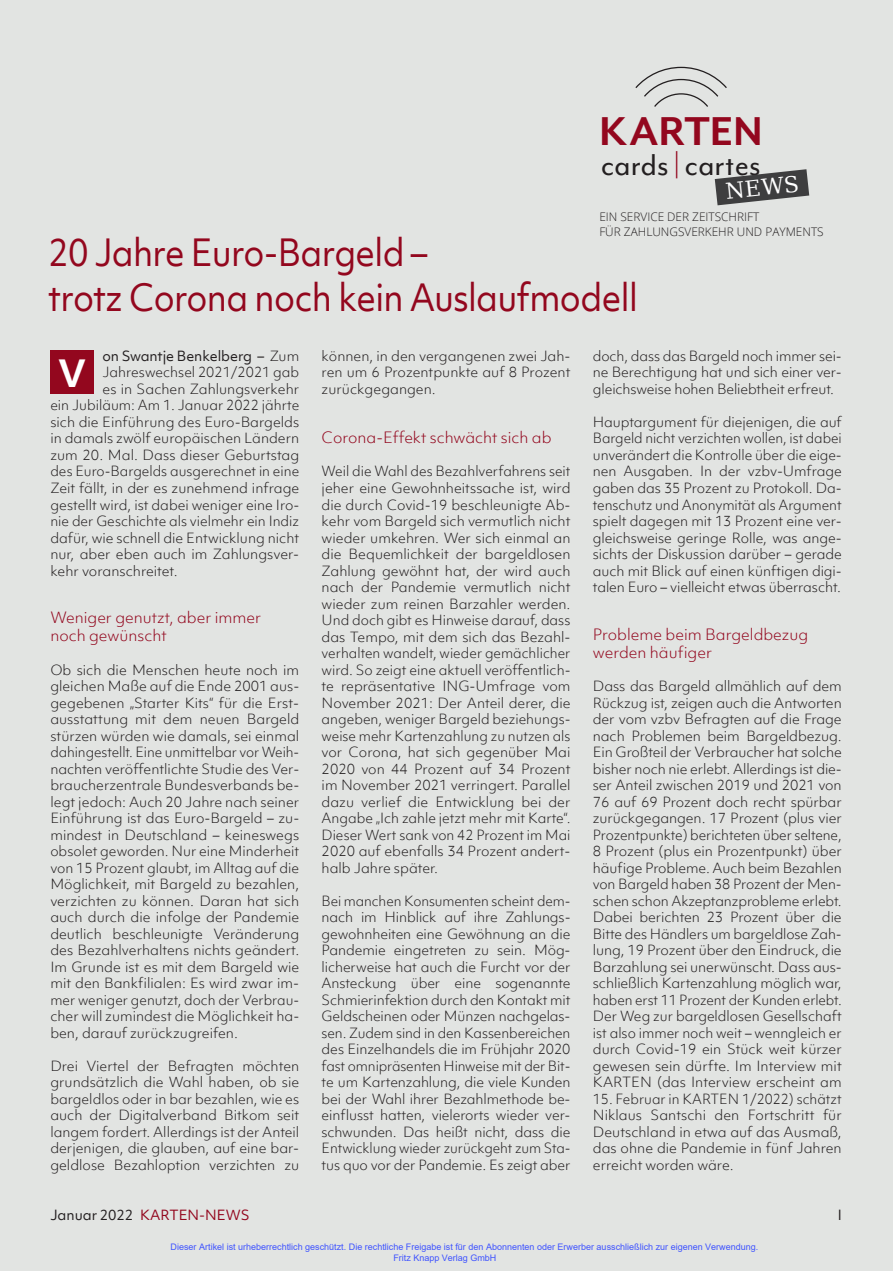
<style>
.page{position:relative;width:893px;height:1271px;background:#fff}
.page>*{position:absolute;margin:0;border:0;box-sizing:border-box;transform-origin:0 0}
.t1{font:700 46.35px "Mr Eaves Mod OT";color:#93071e}
.t2{font:36px/45px "Objektiv Mk 1";letter-spacing:-.02em;color:#93071e;scale:.92 1}
.t3{font:700 36px "Objektiv Mk 1";color:#fff}
.t4{font:34.8px "Mr Eaves Mod OT";color:#231f20}
.t5{font:21.9px "Bitstream Vera Serif";color:#fff}
.t6{font:300 15px/18px "Objektiv Mk 1";color:#93071e}
.t7{font:300 13.5px/16.5px "Objektiv Mk 1";color:#231f20;text-align:justify}
.t8{font:300 13.5px/16.5px "Objektiv Mk 1";color:#231f20;scale:.96 1}
.t9{font:13.5px "Objektiv Mk 1";letter-spacing:-.01em;color:#231f20}
.t10{font:13.5px "Objektiv Mk 1";color:#93071e}
.t11{font:300 11.85px/15.1px "Open Sans";color:#231f20}
.t12{font:9px/10.8px "Arial";color:#4054ff}
.s1{color:#93071e}
.s2{font-weight:300}
.s3{color:#231f20}
</style>
<div class="page">
<div style="left:0;top:0;width:892px;height:1270px;background:#e2e4e2"></div>
<svg style="left:635px;top:66px;width:92px;height:41px"></svg>
<svg style="left:714px;top:169px;width:95px;height:36px"></svg>
<div style="left:50px;top:350px;width:44px;height:44px;background:#93071e"></div>
<h1 class="t1" style="left:599px;top:106px;width:165px">KARTEN</h1>
<h3 class="t4" style="left:601px;top:145px;width:161px">cards<span class="s1">|</span>cartes</h3>
<h3 class="t5" style="left:724px;top:179px;width:75px;rotate:-6deg">NEWS</h3>
<p class="t11" style="left:599px;top:208px;width:226px">EIN SERVICE DER ZEITSCHRIFT<br>FÜR ZAHLUNGSVERKEHR UND PAYMENTS</p>
<h2 class="t2" style="left:48px;top:230px;width:642px">20 Jahre Euro-Bargeld –<br>trotz Corona noch kein Auslaufmodell</h2>
<p class="t9" style="left:102px;top:346px;width:198px">on Swantje Benkelberg – <span class="s2">Zum</span></p>
<p class="t7" style="left:102px;top:364px;width:198px">Jahreswechsel 2021/2021 gab</p>
<p class="t7" style="left:102px;top:380px;width:198px">es in Sachen Zahlungsverkehr</p>
<p class="t7" style="left:50px;top:397px;width:250px">ein Jubiläum: Am 1. Januar 2022 jährte</p>
<p class="t7" style="left:50px;top:413px;width:250px">sich die Einführung des Euro-Bargelds</p>
<p class="t7" style="left:50px;top:430px;width:250px">in damals zwölf europäischen Ländern</p>
<p class="t7" style="left:50px;top:446px;width:250px">zum 20. Mal. Dass dieser Geburtstag</p>
<p class="t7" style="left:50px;top:463px;width:250px">des Euro-Bargelds ausgerechnet in eine</p>
<p class="t7" style="left:50px;top:479px;width:250px">Zeit fällt, in der es zunehmend infrage</p>
<p class="t7" style="left:50px;top:496px;width:250px">gestellt wird, ist dabei weniger eine Iro-</p>
<p class="t7" style="left:50px;top:512px;width:250px">nie der Geschichte als vielmehr ein Indiz</p>
<p class="t7" style="left:50px;top:529px;width:250px">dafür, wie schnell die Entwicklung nicht</p>
<p class="t7" style="left:50px;top:545px;width:250px">nur, aber eben auch im Zahlungsver-</p>
<p class="t7" style="left:50px;top:562px;width:129px">kehr voranschreitet.</p>
<p class="t6" style="left:50px;top:608px;width:212px">Weniger genutzt, aber immer noch gewünscht</p>
<p class="t7" style="left:50px;top:661px;width:250px;text-align:left">Ob sich die Menschen heute noch im gleichen Maße auf die Ende 2001 aus&shy;gegebenen „Starter Kits“ für die Erst&shy;ausstattung mit dem neuen Bargeld stürzen würden wie damals, sei einmal dahingestellt. Eine unmittelbar vor Weih&shy;nachten veröffentlichte Studie des Ver&shy;braucherzentrale Bundesverbands be&shy;legt jedoch: Auch 20 Jahre nach seiner Einführung ist das Euro-Bargeld – zu&shy;mindest in Deutschland – keineswegs obsolet geworden. Nur eine Minderheit von 15 Prozent glaubt, im Alltag auf die Möglichkeit, mit Bargeld zu bezahlen, verzichten zu können. Daran hat sich auch durch die infolge der Pandemie deutlich beschleunigte Veränderung des Bezahlverhaltens nichts geändert.<br>Im Grunde ist es mit dem Bargeld wie mit den Bankfilialen: Es wird zwar im&shy;mer weniger genutzt, doch der Verbrau&shy;cher will zumindest die Möglichkeit ha&shy;ben, darauf zurückzugreifen.</p>
<p class="t7" style="left:50px;top:1057px;width:250px">Drei Viertel der Befragten möchten grundsätzlich die Wahl haben, ob sie bargeldlos oder in bar bezahlen, wie es auch der Digitalverband Bitkom seit langem fordert. Allerdings ist der Anteil derjenigen, die glauben, auf eine bar&shy;geldlose Bezahloption verzichten zu</p>
<h2 class="t3" style="left:58px;top:348px;width:30px">V</h2>
<p class="t7" style="left:321px;top:347px;width:250px">können, in den vergangenen zwei Jah&shy;ren um 6 Prozentpunkte auf 8 Prozent zurückgegangen.</p>
<p class="t6" style="left:321px;top:429px;width:231px">Corona-Effekt schwächt sich ab</p>
<p class="t7" style="left:321px;top:463px;width:250px">Weil die Wahl des Bezahlverfahrens seit jeher eine Gewohnheitssache ist, wird die durch Covid-19 beschleunigte Ab&shy;kehr vom Bargeld sich vermutlich nicht wieder umkehren. Wer sich einmal an die Bequemlichkeit der bargeldlosen Zahlung gewöhnt hat, der wird auch nach der Pandemie vermutlich nicht wieder zum reinen Barzahler werden.<br>Und doch gibt es Hinweise darauf, dass das Tempo, mit dem sich das Bezahl&shy;verhalten wandelt, wieder gemächlicher wird. So zeigt eine aktuell veröffentlich&shy;te repräsentative ING-Umfrage vom November 2021: Der Anteil derer, die angeben, weniger Bargeld beziehungs&shy;weise mehr Kartenzahlung zu nutzen als vor Corona, hat sich gegenüber Mai 2020 von 44 Prozent auf 34 Prozent im November 2021 verringert. Parallel dazu verlief die Entwicklung bei der Angabe „Ich zahle jetzt mehr mit Karte“.<br>Dieser Wert sank von 42 Prozent im Mai 2020 auf ebenfalls 34 Prozent andert&shy;halb Jahre später.</p>
<p class="t8" style="left:321px;top:892px;width:261px">Bei manchen Konsumenten scheint dem&shy;nach im Hinblick auf ihre Zahlungs&shy;gewohnheiten eine Gewöhnung an die Pandemie eingetreten zu sein. Mög&shy;licherweise hat auch die Furcht vor der Ansteckung über eine sogenannte Schmierinfektion durch den Kontakt mit Geldscheinen oder Münzen nachgelas&shy;sen. Zudem sind in den Kassenbereichen des Einzelhandels die im Frühjahr 2020 fast omnipräsenten Hinweise mit der Bit&shy;te um Kartenzahlung, die viele Kunden bei der Wahl ihrer Bezahlmethode be&shy;einflusst hatten, vielerorts wieder ver&shy;schwunden. Das heißt nicht, dass die Entwicklung wieder zurückgeht zum Sta&shy;tus quo vor der Pandemie. Es zeigt aber</p>
<p class="t7" style="left:592px;top:347px;width:250px">doch, dass das Bargeld noch immer sei&shy;ne Berechtigung hat und sich einer ver&shy;gleichsweise hohen Beliebtheit erfreut.</p>
<p class="t7" style="left:592px;top:413px;width:250px">Hauptargument für diejenigen, die auf Bargeld nicht verzichten wollen, ist dabei unverändert die Kontrolle über die eige&shy;nen Ausgaben. In der vzbv-Umfrage gaben das 35 Prozent zu Protokoll. Da&shy;tenschutz und Anonymität als Argument spielt dagegen mit 13 Prozent eine ver&shy;gleichsweise geringe Rolle, was ange&shy;sichts der Diskussion darüber – gerade auch mit Blick auf einen künftigen digi&shy;talen Euro – vielleicht etwas überrascht.</p>
<p class="t6" style="left:592px;top:625px;width:217px">Probleme beim Bargeldbezug werden häufiger</p>
<p class="t7" style="left:592px;top:677px;width:250px">Dass das Bargeld allmählich auf dem Rückzug ist, zeigen auch die Antworten der vom vzbv Befragten auf die Frage nach Problemen beim Bargeldbezug.<br>Ein Großteil der Verbraucher hat solche bisher noch nie erlebt. Allerdings ist die&shy;ser Anteil zwischen 2019 und 2021 von 76 auf 69 Prozent doch recht spürbar zurückgegangen. 17 Prozent (plus vier Prozentpunkte) berichteten über seltene, 8 Prozent (plus ein Prozentpunkt) über häufige Probleme. Auch beim Bezahlen von Bargeld haben 38 Prozent der Men&shy;schen schon Akzeptanzprobleme erlebt.<br>Dabei berichten 23 Prozent über die Bitte des Händlers um bargeldlose Zah&shy;lung, 19 Prozent über den Eindruck, die Barzahlung sei unerwünscht. Dass aus&shy;schließlich Kartenzahlung möglich war, haben erst 11 Prozent der Kunden erlebt.<br>Der Weg zur bargeldlosen Gesellschaft ist also immer noch weit – wenngleich er durch Covid-19 ein Stück weit kürzer gewesen sein dürfte. Im Interview mit KARTEN (das Interview erscheint am</p>
<p class="t8" style="left:592px;top:1090px;width:261px;text-align:justify">15. Februar in KARTEN 1/2022) schätzt Niklaus Santschi den Fortschritt für Deutschland in etwa auf das Ausmaß, das ohne die Pandemie in fünf Jahren erreicht worden wäre.</p>
<p class="t10" style="left:50px;top:1205px;width:201px"><span class="s3">Januar 2022</span> KARTEN-NEWS</p>
<p class="t9" style="left:837px;top:1205px;width:6px">I</p>
<p class="t12" style="left:393px;top:1241px;width:366px;text-indent:-223px">Dieser Artikel ist urheberrechtlich geschützt. Die rechtliche Freigabe ist für den Abonnenten oder Erwerber ausschließlich zur eigenen Verwendung.<br>Fritz Knapp Verlag GmbH</p>
</div>
